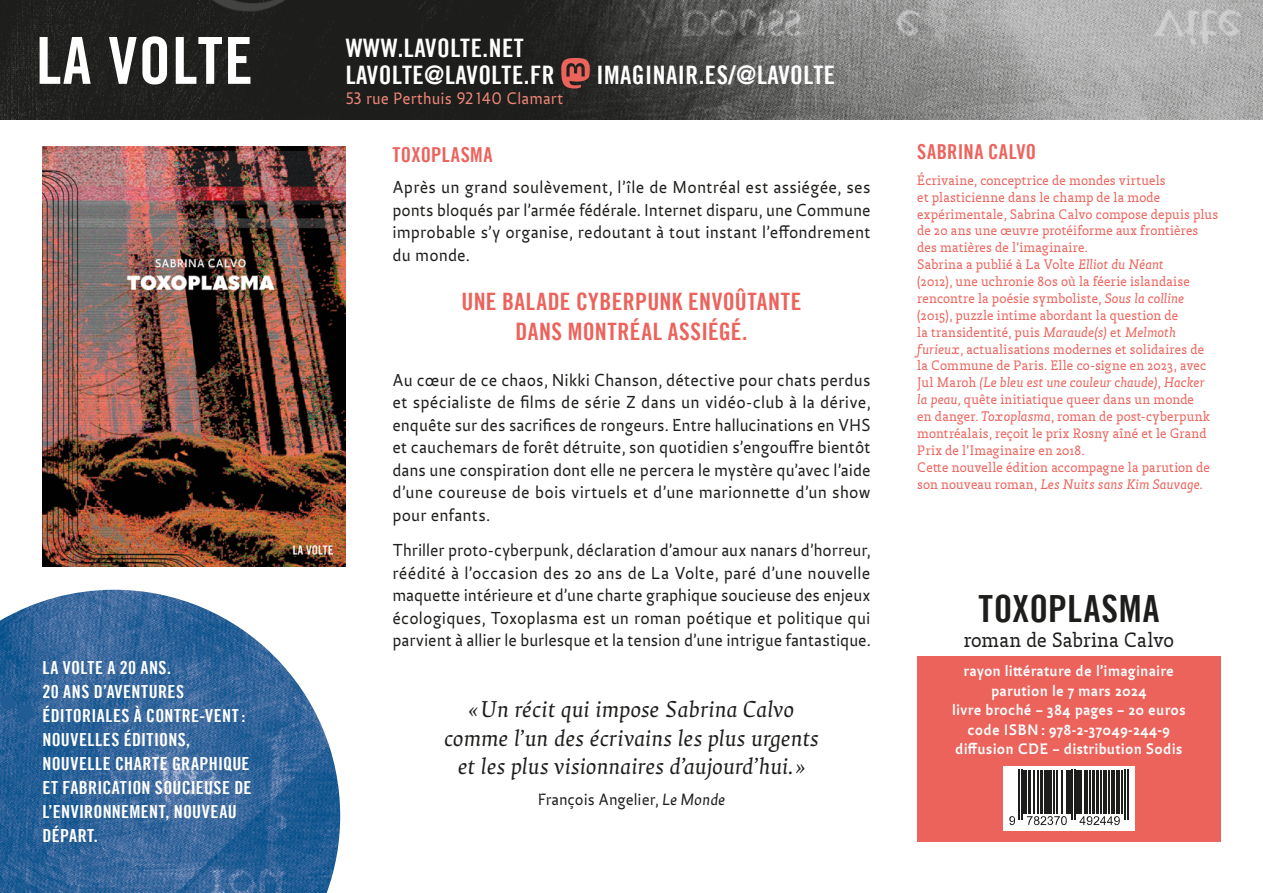
<style>
.page{position:relative;width:1263px;height:893px;background:#fff}
.page>*{position:absolute;margin:0;border:0;box-sizing:border-box;transform-origin:0 0}
.t1{font:64.8px "Trade Gothic LT Bold Cond Twenty";letter-spacing:.02em;color:#fff}
.t2{font:37.5px "Trade Gothic LT Bold Cond Twenty";letter-spacing:.015em;color:#1d1d1b}
.t3{font:25.5px/27px "Trade Gothic LT Bold Cond Twenty";letter-spacing:.02em;color:#fff}
.t4{font:italic 24.75px/28.2px "La Volte Texte";color:#1d1d1b;text-align:center}
.t5{font:24px/30px "Trade Gothic LT Bold Cond Twenty";letter-spacing:.015em;color:#ec635c;text-align:center}
.t6{font:22.5px "La Volte Slab";letter-spacing:-.005em;color:#1d1d1b}
.t7{font:20.7px "Trade Gothic LT Bold Cond Twenty";letter-spacing:.02em;color:#ec635c}
.t8{font:18.75px/22.5px "La Volte Sans";letter-spacing:.01em;color:#1d1d1b;text-align:justify}
.t9{font:18px/24px "Trade Gothic LT Bold Cond Twenty";letter-spacing:.02em;color:#fff}
.t10{font:18px "La Volte Sans";letter-spacing:.01em;color:#f18779}
.t11{font:17.7px "La Volte Sans";color:#1d1d1b}
.t12{font:700 16.5px/19.5px "La Volte Sans";letter-spacing:.01em;color:#fff;text-align:center}
.t13{font:15px/16.8px "La Volte Slab";letter-spacing:.005em;color:#ec635c}
.s1{font-style:italic}
</style>
<div class="page">
<div style="left:917px;top:656px;width:303px;height:186px;background:#ec635c"></div>
<img style="left:0;top:0;width:1263px;height:119px">
<svg style="left:561px;top:58px;width:29px;height:30px"></svg>
<svg style="left:1003px;top:766px;width:132px;height:64px;fill:#fff"></svg>
<img style="left:43px;top:147px;width:303px;height:420px">
<img style="left:0;top:590px;width:340px;height:303px">
<hr style="left:1019px;top:770px;width:1px;height:50px;background:#1d1d1b">
<hr style="left:1021px;top:770px;width:1px;height:50px;background:#1d1d1b">
<hr style="left:1023px;top:770px;width:4px;height:44px;background:#1d1d1b">
<hr style="left:1028px;top:770px;width:2px;height:44px;background:#1d1d1b">
<hr style="left:1034px;top:770px;width:1px;height:44px;background:#1d1d1b">
<hr style="left:1037px;top:770px;width:1px;height:44px;background:#1d1d1b">
<hr style="left:1040px;top:770px;width:3px;height:44px;background:#1d1d1b">
<hr style="left:1044px;top:770px;width:2px;height:44px;background:#1d1d1b">
<div style="left:1047px;top:770px;width:5px;height:44px;background:#1d1d1b"></div>
<hr style="left:1053px;top:770px;width:1px;height:44px;background:#1d1d1b">
<hr style="left:1057px;top:770px;width:1px;height:44px;background:#1d1d1b">
<hr style="left:1061px;top:770px;width:1px;height:44px;background:#1d1d1b">
<hr style="left:1066px;top:770px;width:2px;height:44px;background:#1d1d1b">
<hr style="left:1069px;top:770px;width:1px;height:44px;background:#1d1d1b">
<hr style="left:1072px;top:770px;width:1px;height:50px;background:#1d1d1b">
<hr style="left:1074px;top:770px;width:1px;height:50px;background:#1d1d1b">
<hr style="left:1076px;top:770px;width:1px;height:44px;background:#1d1d1b">
<hr style="left:1078px;top:770px;width:4px;height:44px;background:#1d1d1b">
<hr style="left:1084px;top:770px;width:4px;height:44px;background:#1d1d1b">
<hr style="left:1089px;top:770px;width:1px;height:44px;background:#1d1d1b">
<hr style="left:1092px;top:770px;width:3px;height:44px;background:#1d1d1b">
<hr style="left:1096px;top:770px;width:2px;height:44px;background:#1d1d1b">
<hr style="left:1100px;top:770px;width:2px;height:44px;background:#1d1d1b">
<hr style="left:1103px;top:770px;width:3px;height:44px;background:#1d1d1b">
<hr style="left:1108px;top:770px;width:2px;height:44px;background:#1d1d1b">
<hr style="left:1111px;top:770px;width:3px;height:44px;background:#1d1d1b">
<hr style="left:1116px;top:770px;width:4px;height:44px;background:#1d1d1b">
<hr style="left:1121px;top:770px;width:1px;height:44px;background:#1d1d1b">
<hr style="left:1125px;top:770px;width:1px;height:50px;background:#1d1d1b">
<hr style="left:1127px;top:770px;width:1px;height:50px;background:#1d1d1b">
<svg style="left:1009px;top:816px;width:6px;height:9px"></svg>
<svg style="left:1027px;top:816px;width:40px;height:9px"></svg>
<svg style="left:1079px;top:816px;width:41px;height:9px"></svg>
<h1 class="t1" style="left:36px;top:21px;width:218px">LA VOLTE</h1>
<p class="t9" style="left:43px;top:655px;width:211px">LA VOLTE A 20 ANS.<br>20 ANS D’AVENTURES<br>ÉDITORIALES À CONTRE-VENT:<br>NOUVELLES ÉDITIONS,<br>NOUVELLE CHARTE GRAPHIQUE<br>ET FABRICATION SOUCIEUSE DE<br>L’ENVIRONNEMENT, NOUVEAU<br>DÉPART.</p>
<h3 class="t3" style="left:346px;top:34px;width:210px">WWW.LAVOLTE.NET<br>LAVOLTE@LAVOLTE.FR</h3>
<p class="t10" style="left:346px;top:88px;width:219px">53 rue Perthuis 92 140 Clamart</p>
<h3 class="t3" style="left:596px;top:61px;width:240px">IMAGINAIR.ES/@LAVOLTE</h3>
<p class="t7" style="left:392px;top:142px;width:102px">TOXOPLASMA</p>
<p class="t8" style="left:392px;top:176px;width:480px">Après un grand soulèvement, l’île de Montréal est assiégée, ses ponts bloqués par l’armée fédérale. Internet disparu, une Commune improbable s’y organise, redoutant à tout instant l’effondrement du monde.</p>
<p class="t5" style="left:462px;top:286px;width:341px">UNE BALADE CYBERPUNK ENVOÛTANTE<br>DANS MONTRÉAL ASSIÉGÉ.</p>
<p class="t8" style="left:392px;top:369px;width:480px">Au cœur de ce chaos, Nikki Chanson, détective pour chats perdus et spécialiste de films de série Z dans un vidéo-club à la dérive, enquête sur des sacrifices de rongeurs. Entre hallucinations en VHS et cauchemars de forêt détruite, son quotidien s’engouffre bientôt dans une conspiration dont elle ne percera le mystère qu’avec l’aide d’une coureuse de bois virtuels et d’une marionnette d’un show pour enfants.</p>
<p class="t8" style="left:392px;top:539px;width:480px">Thriller proto-cyberpunk, déclaration d’amour aux nanars d’horreur, réédité à l’occasion des 20 ans de La Volte, paré d’une nouvelle maquette intérieure et d’une charte graphique soucieuse des enjeux écologiques, Toxoplasma est un roman poétique et politique qui parvient à allier le burlesque et la tension d’une intrigue fantastique.</p>
<h3 class="t4" style="left:444px;top:695px;width:376px">«Un récit qui impose Sabrina Calvo comme l’un des écrivains les plus urgents et les plus visionnaires d’aujourd’hui.»</h3>
<p class="t11" style="left:538px;top:790px;width:189px">François Angelier, <span class="s1">Le Monde</span></p>
<p class="t7" style="left:917px;top:140px;width:120px">SABRINA CALVO</p>
<p class="t13" style="left:917px;top:172px;width:302px">Écrivaine, conceptrice de mondes virtuels<br>et plasticienne dans le champ de la mode expérimentale, Sabrina Calvo compose depuis plus de 20 ans une œuvre protéiforme aux frontières des matières de l’imaginaire.<br>Sabrina a publié à La Volte <span class="s1">Elliot du Néant<br></span>(2012), une uchronie 80s où la féerie islandaise rencontre la poésie symboliste, <span class="s1">Sous la colline </span>(2015), puzzle intime abordant la question de<br>la transidentité, puis <span class="s1">Maraude(s)</span> et <span class="s1">Melmoth furieux,</span> actualisations modernes et solidaires de la Commune de Paris. Elle co-signe en 2023, avec Jul Maroh <span class="s1">(Le bleu est une couleur chaude)</span>, <span class="s1">Hacker la peau,</span> quête initiatique queer dans un monde<br>en danger. <span class="s1">Toxoplasma</span>, roman de post-cyberpunk montréalais, reçoit le prix Rosny aîné et le Grand Prix de l’Imaginaire en 2018.<br>Cette nouvelle édition accompagne la parution de son nouveau roman, <span class="s1">Les Nuits sans Kim Sauvage.</span></p>
<h2 class="t2" style="left:978px;top:585px;width:182px">TOXOPLASMA</h2>
<p class="t6" style="left:964px;top:628px;width:212px">roman de Sabrina Calvo</p>
<p class="t12" style="left:952px;top:661px;width:235px">rayon littérature de l’imaginaire parution le 7 mars 2024<br>livre broché – 384 pages – 20 euros code ISBN : 978-2-37049-244-9 diffusion CDE – distribution Sodis</p>
</div>
